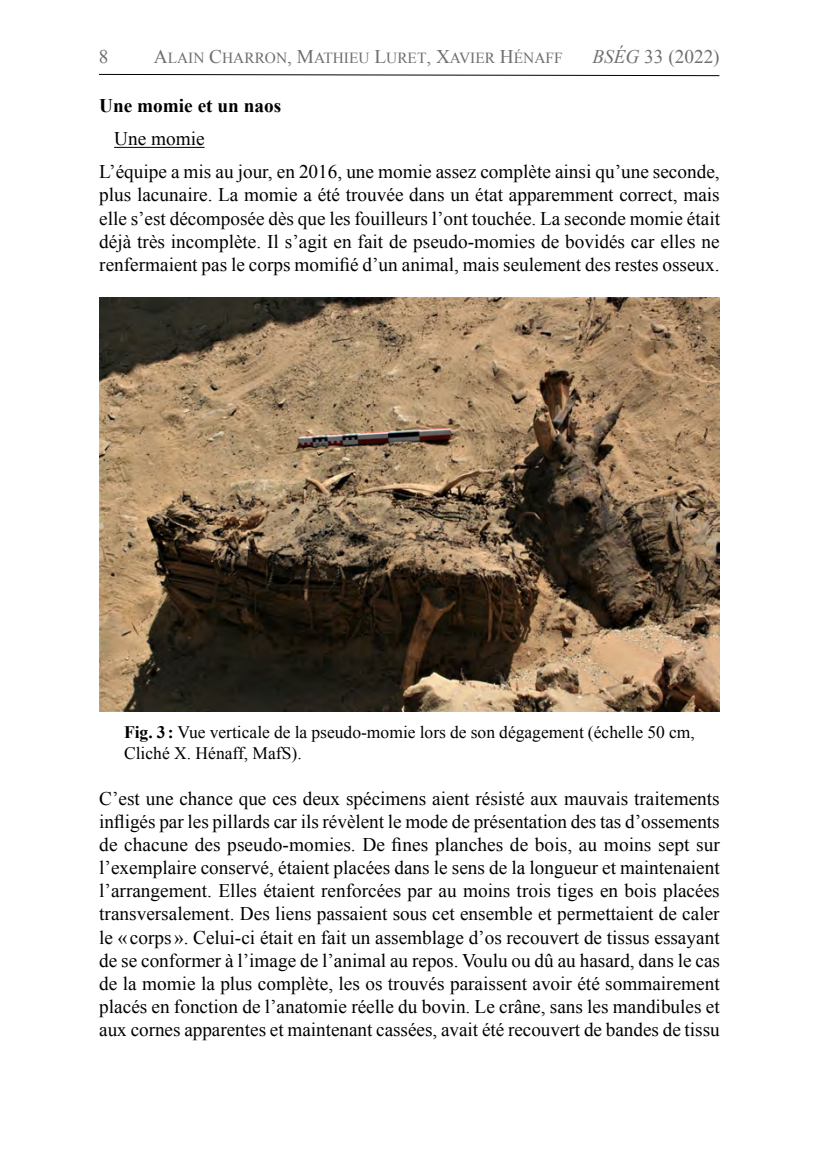
<style>
.page{position:relative;width:819px;height:1156px;background:#fff}
.page>*{position:absolute;margin:0;border:0;box-sizing:border-box;transform-origin:0 0}
.t1{font:19.25px/23.1px "Times New Roman";color:#000;text-align:justify}
.t2{font:700 19.25px "Times New Roman";color:#000}
.t3{font:19.25px "Times New Roman";color:#706f6f}
.t4{font:17.5px/21px "Times New Roman";color:#000}
.t5{font:15.4px "Times New Roman PSMT SC800";color:#706f6f}
.s1{font-size:19.25px}
.s2{font-style:italic}
.s3{font-weight:700}
</style>
<div class="page">
<svg style="left:99px;top:74px;width:621px;height:3px"></svg>
<hr style="left:114px;top:147px;width:90px;height:1px;background:#000">
<img style="left:99px;top:298px;width:620px;height:413px">
<p class="t3" style="left:99px;top:44px;width:11px">8</p>
<p class="t5" style="left:154px;top:47px;width:410px"><span class="s1">A</span>LAIN <span class="s1">C</span>HARRON<span class="s1">, M</span>ATHIEU <span class="s1">L</span>URET<span class="s1">, X</span>AVIER <span class="s1">H</span>ÉNAFF</p>
<p class="t3" style="left:592px;top:44px;width:129px"><span class="s2">BSÉG</span> 33 (2022)</p>
<p class="t2" style="left:99px;top:92px;width:183px">Une momie et un naos</p>
<p class="t1" style="left:99px;top:122px;width:622px;line-height:33.1px;text-indent:15px">Une momie<br>L’équipe a mis au jour, en 2016, une momie assez complète ainsi qu’une seconde,</p>
<p class="t1" style="left:99px;top:183px;width:622px">plus lacunaire. La momie a été trouvée dans un état apparemment correct, mais elle s’est décomposée dès que les fouilleurs l’ont touchée. La seconde momie était déjà très incomplète. Il s’agit en fait de pseudo-momies de bovidés car elles ne renfermaient pas le corps momifié d’un animal, mais seulement des restes osseux.</p>
<p class="t4" style="left:124px;top:721px;width:572px"><span class="s3">Fig. 3 :</span> Vue verticale de la pseudo-momie lors de son dégagement (échelle 50 cm,<br>Cliché X. Hénaff, MafS).</p>
<p class="t1" style="left:99px;top:787px;width:622px">C’est une chance que ces deux spécimens aient résisté aux mauvais traitements infligés par les pillards car ils révèlent le mode de présentation des tas d’ossements de chacune des pseudo-momies. De fines planches de bois, au moins sept sur l’exemplaire conservé, étaient placées dans le sens de la longueur et maintenaient l’arrangement. Elles étaient renforcées par au moins trois tiges en bois placées transversalement. Des liens passaient sous cet ensemble et permettaient de caler le «corps ». Celui-ci était en fait un assemblage d’os recouvert de tissus essayant de se conformer à l’image de l’animal au repos. Voulu ou dû au hasard, dans le cas de la momie la plus complète, les os trouvés paraissent avoir été sommairement placés en fonction de l’anatomie réelle du bovin. Le crâne, sans les mandibules et aux cornes apparentes et maintenant cassées, avait été recouvert de bandes de tissu</p>
</div>
